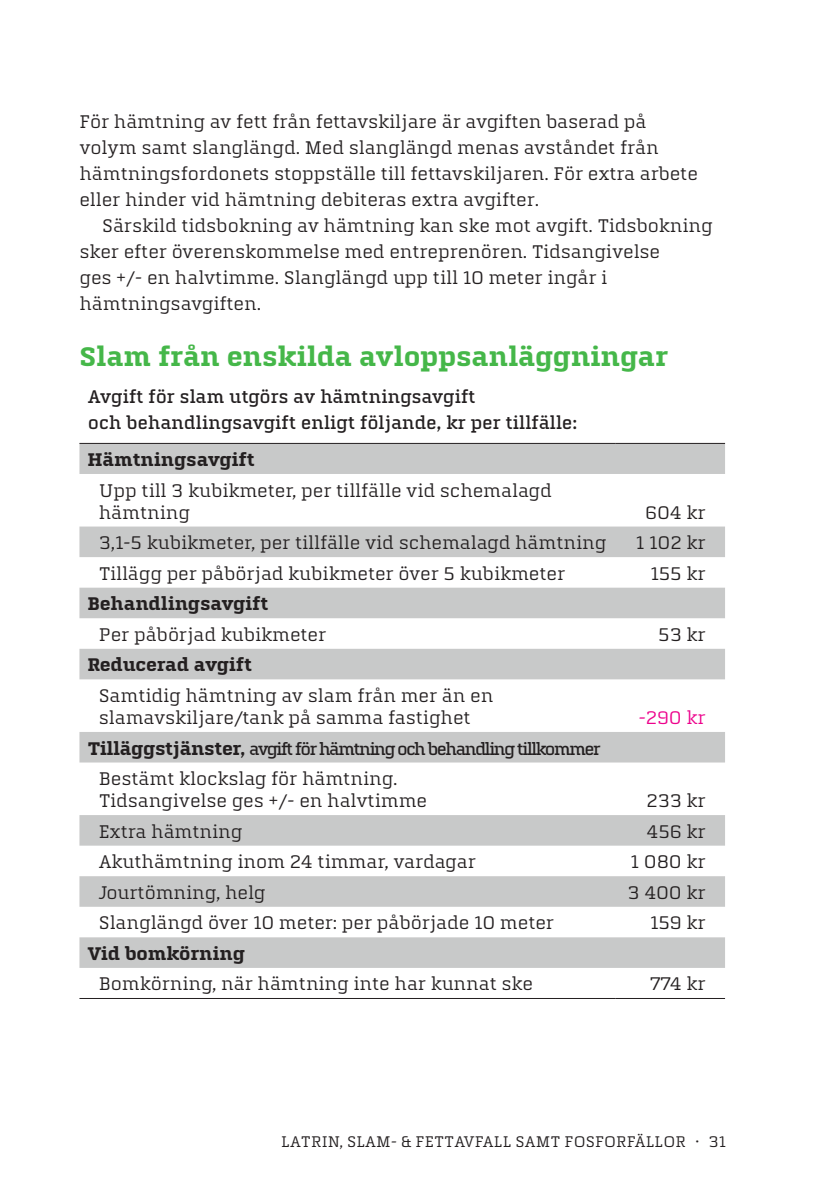
<style>
.page{position:relative;width:840px;height:1191px;background:#fff}
.page>*{position:absolute;margin:0;border:0;box-sizing:border-box;transform-origin:0 0}
.Rubrik_2{font:700 28px "Quitador For Jarfalla";letter-spacing:-.01em;color:#45b749}
.Bröd_1{font:19px/26px "Quitador For Jarfalla";letter-spacing:-.01em;color:#231f20}
.Rubrik_4_tabell{font:500 19px/26px "Quitador For Jarfalla";letter-spacing:-.02em;color:#231f20}
.Bröd_1-2{font:700 19px "Quitador For Jarfalla";letter-spacing:-.01em;color:#231f20}
.Bröd_1-3{font:19px "Quitador For Jarfalla";color:#ed028c}
.Bröd_1-4{font:500 18px "Quitador For Jarfalla";letter-spacing:-.1em;color:#231f20}
.Bröd_1-5{font:16px "Quitador For Jarfalla";color:#231f20}
.s1{font-weight:700;font-size:19px}
.s2{font-size:18px}
</style>
<div class="page">
<svg style="left:79px;top:444px;width:645px;height:524px"></svg>
<hr style="left:79px;top:443px;width:536px;height:1px;background:#231f20">
<hr style="left:615px;top:443px;width:109px;height:1px;background:#231f20">
<hr style="left:79px;top:998px;width:536px;height:1px;background:#231f20">
<hr style="left:615px;top:998px;width:109px;height:1px;background:#231f20">
<p class="Bröd_1" style="left:79px;top:109px;width:619px">För hämtning av fett från fettavskiljare är avgiften baserad på volym samt slanglängd. Med slanglängd menas avståndet från hämtningsfordonets stoppställe till fettavskiljaren. För extra arbete eller hinder vid hämtning debiteras extra avgifter.</p>
<p class="Bröd_1" style="left:79px;top:213px;width:634px;text-indent:23px">Särskild tidsbokning av hämtning kan ske mot avgift. Tidsbokning sker efter överenskommelse med entreprenören. Tidsangivelse<br>ges +/- en halvtimme. Slanglängd upp till 10 meter ingår i hämtningsavgiften.</p>
<p class="Rubrik_2" style="left:79px;top:341px;width:590px">Slam från enskilda avloppsanläggningar</p>
<p class="Rubrik_4_tabell" style="left:88px;top:384px;width:491px">Avgift för slam utgörs av hämtningsavgift<br>och behandlingsavgift enligt följande, kr per tillfälle:</p>
<p class="Bröd_1-2" style="left:87px;top:449px;width:169px">Hämtningsavgift</p>
<p class="Bröd_1" style="left:99px;top:479px;width:454px;line-height:22px">Upp till 3 kubikmeter, per tillfälle vid schemalagd hämtning</p>
<p class="Bröd_1" style="left:645px;top:499px;width:62px">604 kr</p>
<p class="Bröd_1" style="left:99px;top:530px;width:509px">3,1-5 kubikmeter, per tillfälle vid schemalagd hämtning</p>
<p class="Bröd_1" style="left:635px;top:530px;width:71px">1 102 kr</p>
<p class="Bröd_1" style="left:99px;top:560px;width:467px">Tillägg per påbörjad kubikmeter över 5 kubikmeter</p>
<p class="Bröd_1" style="left:650px;top:560px;width:57px">155 kr</p>
<p class="Bröd_1-2" style="left:87px;top:593px;width:182px">Behandlingsavgift</p>
<p class="Bröd_1" style="left:99px;top:621px;width:229px">Per påbörjad kubikmeter</p>
<p class="Bröd_1" style="left:658px;top:621px;width:49px">53 kr</p>
<p class="Bröd_1-2" style="left:87px;top:654px;width:166px">Reducerad avgift</p>
<p class="Bröd_1" style="left:99px;top:684px;width:396px;line-height:22px">Samtidig hämtning av slam från mer än en slamavskiljare/tank på samma fastighet</p>
<p class="Bröd_1-3" style="left:638px;top:707px;width:69px">-290 kr</p>
<p class="Bröd_1-4" style="left:87px;top:739px;width:514px"><span class="s1">Tilläggstjänster,</span> avgift för hämtning och behandling tillkommer</p>
<p class="Bröd_1" style="left:99px;top:765px;width:300px">Bestämt klockslag för hämtning.</p>
<p class="Bröd_1" style="left:99px;top:787px;width:330px">Tidsangivelse ges +/- en halvtimme</p>
<p class="Bröd_1" style="left:646px;top:787px;width:61px">233 kr</p>
<p class="Bröd_1" style="left:99px;top:818px;width:145px">Extra hämtning</p>
<p class="Bröd_1" style="left:646px;top:818px;width:61px">456 kr</p>
<p class="Bröd_1" style="left:99px;top:849px;width:378px">Akuthämtning inom 24 timmar, vardagar</p>
<p class="Bröd_1" style="left:630px;top:849px;width:77px">1 080 kr</p>
<p class="Bröd_1" style="left:99px;top:879px;width:168px">Jourtömning, helg</p>
<p class="Bröd_1" style="left:627px;top:879px;width:80px">3 400 kr</p>
<p class="Bröd_1" style="left:99px;top:910px;width:456px">Slanglängd över 10 meter: per påbörjade 10 meter</p>
<p class="Bröd_1" style="left:649px;top:910px;width:57px">159 kr</p>
<p class="Bröd_1-2" style="left:87px;top:943px;width:159px">Vid bomkörning</p>
<p class="Bröd_1" style="left:99px;top:971px;width:435px">Bomkörning, när hämtning inte har kunnat ske</p>
<p class="Bröd_1" style="left:649px;top:971px;width:57px">774 kr</p>
<p class="Bröd_1-5" style="left:281px;top:1132px;width:446px">LATRIN, SLAM- &amp; FETTAVFALL SAMT FOSFORFÄLLOR <span class="s2">·</span> 31</p>
</div>
